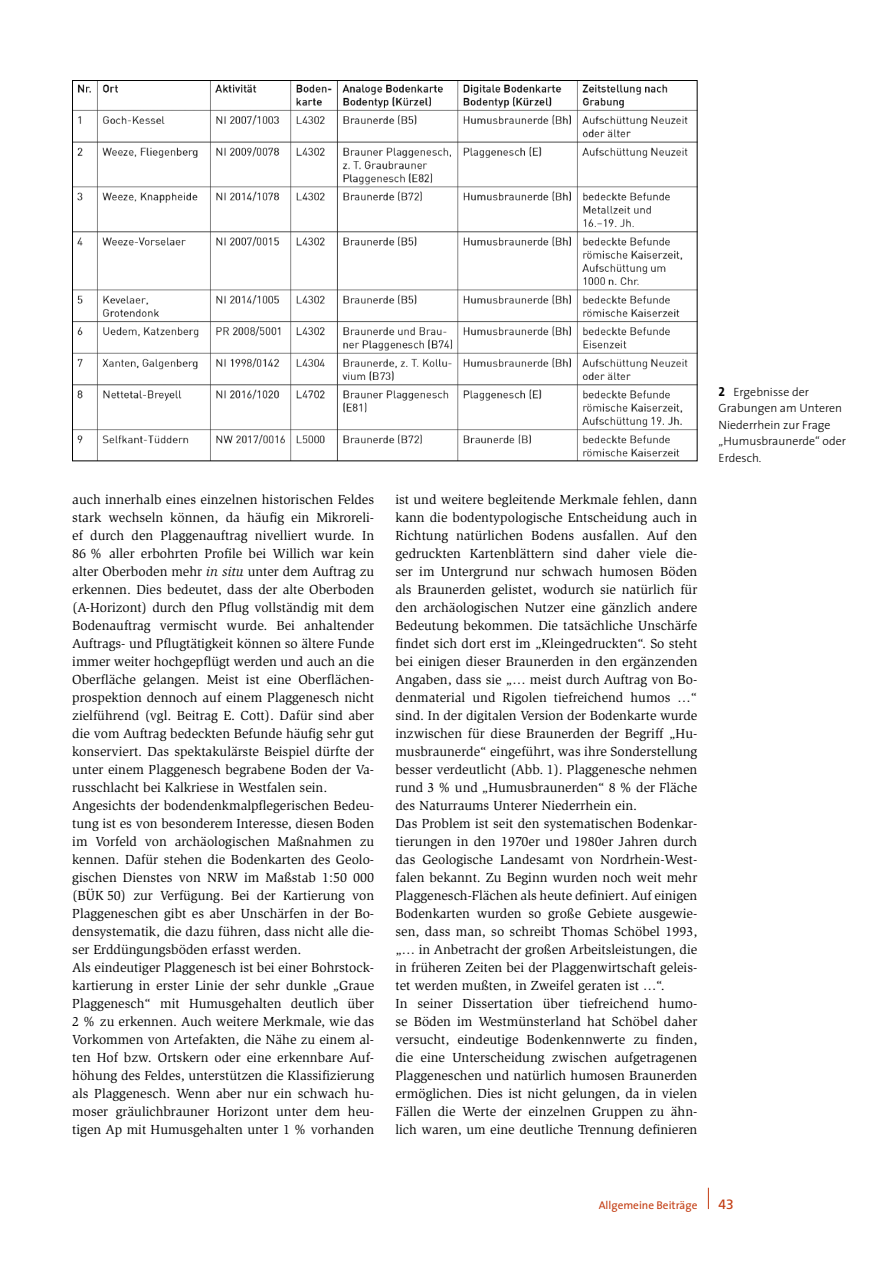
<style>
.page{position:relative;width:893px;height:1263px;background:#fff}
.page>*{position:absolute;margin:0;border:0;box-sizing:border-box;transform-origin:0 0}
.FLIESS_SLIMBACH_9_PT{font:13.5px/18px "Slimbach";color:#000;text-align:justify}
.t1{font:13.5px "Frutiger CE";color:#c33c11}
.BILDUNTERSCHRIFT{font:300 12px/16.5px "The Sans";color:#000}
.t2{font:11.25px "The Sans";color:#c33c11}
.s1{font-style:italic}
.s2{font-family:"The Sans Bold Caps";font-weight:400;font-size:13.05px}
</style>
<div class="page">
<svg style="left:708px;top:1188px;width:1px;height:21px"></svg>
<img style="left:74px;top:82px;width:621px;height:377px">
<p class="FLIESS_SLIMBACH_9_PT" style="left:72px;top:491px;width:303px">auch innerhalb eines einzelnen historischen Feldes stark wechseln können, da häufig ein Mikroreli&shy;ef durch den Plaggenauftrag nivelliert wurde. In 86 % aller erbohrten Profile bei Willich war kein alter Oberboden mehr <span class="s1">in situ</span> unter dem Auftrag zu erkennen. Dies bedeutet, dass der alte Oberboden (A-Horizont) durch den Pflug vollständig mit dem Bodenauftrag vermischt wurde. Bei anhaltender Auftrags- und Pflugtätigkeit können so ältere Funde immer weiter hochgepflügt werden und auch an die Oberfläche gelangen. Meist ist eine Oberflächen&shy;prospektion dennoch auf einem Plaggenesch nicht zielführend (vgl. Beitrag E. Cott). Dafür sind aber die vom Auftrag bedeckten Befunde häufig sehr gut konserviert. Das spektakulärste Beispiel dürfte der unter einem Plaggenesch begrabene Boden der Va&shy;russchlacht bei Kalkriese in Westfalen sein.</p>
<p class="FLIESS_SLIMBACH_9_PT" style="left:72px;top:797px;width:303px">Angesichts der bodendenkmalpflegerischen Bedeu&shy;tung ist es von besonderem Interesse, diesen Boden im Vorfeld von archäologischen Maßnahmen zu kennen. Dafür stehen die Bodenkarten des Geolo&shy;gischen Dienstes von NRW im Maßstab 1:50 000 (BÜK 50) zur Verfügung. Bei der Kartierung von Plaggeneschen gibt es aber Unschärfen in der Bo&shy;densystematik, die dazu führen, dass nicht alle die&shy;ser Erddüngungsböden erfasst werden.</p>
<p class="FLIESS_SLIMBACH_9_PT" style="left:72px;top:959px;width:303px">Als eindeutiger Plaggenesch ist bei einer Bohrstock&shy;kartierung in erster Linie der sehr dunkle „Graue Plaggenesch“ mit Humusgehalten deutlich über 2 % zu erkennen. Auch weitere Merkmale, wie das Vorkommen von Artefakten, die Nähe zu einem al&shy;ten Hof bzw. Ortskern oder eine erkennbare Auf&shy;höhung des Feldes, unterstützen die Klassifizierung als Plaggenesch. Wenn aber nur ein schwach hu&shy;moser gräulichbrauner Horizont unter dem heu&shy;tigen Ap mit Humusgehalten unter 1 % vorhanden</p>
<p class="FLIESS_SLIMBACH_9_PT" style="left:395px;top:491px;width:303px">ist und weitere begleitende Merkmale fehlen, dann kann die bodentypologische Entscheidung auch in Richtung natürlichen Bodens ausfallen. Auf den gedruckten Kartenblättern sind daher viele die&shy;ser im Untergrund nur schwach humosen Böden als Braunerden gelistet, wodurch sie natürlich für den archäologischen Nutzer eine gänzlich andere Bedeutung bekommen. Die tatsächliche Unschärfe findet sich dort erst im „Kleingedruckten“. So steht bei einigen dieser Braunerden in den ergänzenden Angaben, dass sie „… meist durch Auftrag von Bo&shy;denmaterial und Rigolen tiefreichend humos …“ sind. In der digitalen Version der Bodenkarte wurde inzwischen für diese Braunerden der Begriff „Hu&shy;musbraunerde“ eingeführt, was ihre Sonderstellung besser verdeutlicht (Abb. 1). Plaggenesche nehmen rund 3 % und „Humusbraunerden“ 8 % der Fläche des Naturraums Unterer Niederrhein ein.</p>
<p class="FLIESS_SLIMBACH_9_PT" style="left:395px;top:815px;width:303px">Das Problem ist seit den systematischen Bodenkar&shy;tierungen in den 1970er und 1980er Jahren durch das Geologische Landesamt von Nordrhein-West&shy;falen bekannt. Zu Beginn wurden noch weit mehr Plaggenesch-Flächen als heute definiert. Auf einigen Bodenkarten wurden so große Gebiete ausgewie&shy;sen, dass man, so schreibt Thomas Schöbel 1993, „… in Anbetracht der großen Arbeitsleistungen, die in früheren Zeiten bei der Plaggenwirtschaft geleis&shy;tet werden mußten, in Zweifel geraten ist …“.</p>
<p class="FLIESS_SLIMBACH_9_PT" style="left:395px;top:995px;width:303px">In seiner Dissertation über tiefreichend humo&shy;se Böden im Westmünsterland hat Schöbel daher versucht, eindeutige Bodenkennwerte zu finden, die eine Unterscheidung zwischen aufgetragenen Plaggeneschen und natürlich humosen Braunerden ermöglichen. Dies ist nicht gelungen, da in vielen Fällen die Werte der einzelnen Gruppen zu ähn&shy;lich waren, um eine deutliche Trennung definieren</p>
<p class="BILDUNTERSCHRIFT" style="left:719px;top:383px;width:129px"><span class="s2">2</span> Ergebnisse der<br>Grabungen am Unteren<br>Niederrhein zur Frage „Humusbraunerde“ oder<br>Erdesch.</p>
<p class="t2" style="left:599px;top:1196px;width:100px">Allgemeine Beiträge</p>
<p class="t1" style="left:719px;top:1196px;width:17px">43</p>
</div>
